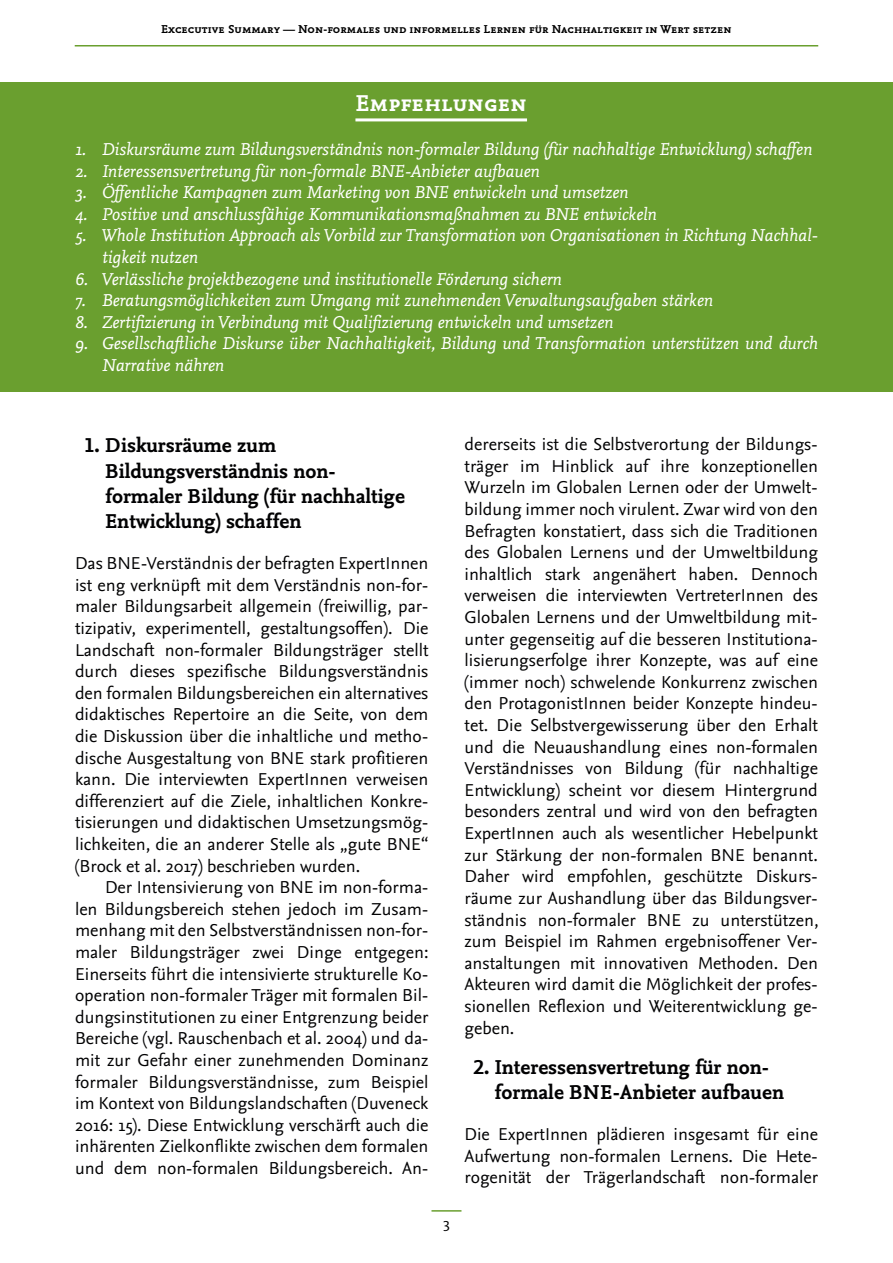
<style>
.page{position:relative;width:893px;height:1263px;background:#fff}
.page>*{position:absolute;margin:0;border:0;box-sizing:border-box;transform-origin:0 0}
.t1{font:24px "Nexus Mix Bold SC";color:#fff}
.t2{font:700 21px/25.2px "Nexus Mix TF";color:#020203}
.t3{font:18px/21.6px "Nexus Sans";color:#020203;text-align:justify}
.t4{font:italic 18px/21.6px "Nexus Mix";color:#fff}
.t5{font:15px "Nexus Mix TF";color:#000}
.t6{font:12px "Nexus Mix Bold SC";color:#000}
</style>
<div class="page">
<hr style="left:75px;top:45px;width:743px;height:2px;background:#6a9f2f">
<hr style="left:431px;top:1210px;width:30px;height:1px;background:#6a9f2f">
<div style="left:0;top:82px;width:893px;height:310px;background:#6a9f2f"></div>
<hr style="left:355px;top:118px;width:172px;height:3px;background:#fff">
<p class="t6" style="left:161px;top:21px;width:572px">Excecutive Summary — Non-formales und informelles Lernen für Nachhaltigkeit in Wert setzen</p>
<h1 class="t1" style="left:355px;top:88px;width:173px">Empfehlungen</h1>
<p class="t4" style="left:75px;top:138px;width:739px">1. Diskursräume zum Bildungsverständnis non-formaler Bildung (für nachhaltige Entwicklung) schaffen</p>
<p class="t4" style="left:75px;top:160px;width:466px">2. Interessensvertretung für non-formale BNE-Anbieter aufbauen</p>
<p class="t4" style="left:75px;top:181px;width:555px">3. Öffentliche Kampagnen zum Marketing von BNE entwickeln und umsetzen</p>
<p class="t4" style="left:75px;top:203px;width:583px">4. Positive und anschlussfähige Kommunikationsmaßnahmen zu BNE entwickeln</p>
<p class="t4" style="left:102px;top:224px;width:717px;text-indent:-27px">5. Whole Institution Approach als Vorbild zur Transformation von Organisationen in Richtung Nachhal&shy;tigkeit nutzen</p>
<p class="t4" style="left:75px;top:268px;width:488px">6. Verlässliche projektbezogene und institutionelle Förderung sichern</p>
<p class="t4" style="left:75px;top:289px;width:639px">7. Beratungsmöglichkeiten zum Umgang mit zunehmenden Verwaltungsaufgaben stärken</p>
<p class="t4" style="left:75px;top:311px;width:540px">8. Zertifizierung in Verbindung mit Qualifizierung entwickeln und umsetzen</p>
<p class="t4" style="left:102px;top:332px;width:717px;text-indent:-27px">9. Gesellschaftliche Diskurse über Nachhaltigkeit, Bildung und Transformation unterstützen und durch<br>Narrative nähren</p>
<p class="t2" style="left:105px;top:433px;width:301px;text-indent:-21px">1. Diskursräume zum<br>Bildungsverständnis non&shy;formaler Bildung (für nachhaltige<br>Entwicklung) schaffen</p>
<p class="t3" style="left:75px;top:552px;width:355px">Das BNE-Verständnis der befragten ExpertInnen ist eng verknüpft mit dem Verständnis non-for&shy;maler Bildungsarbeit allgemein (freiwillig, par&shy;tizipativ, experimentell, gestaltungsoffen). Die Landschaft non-formaler Bildungsträger stellt durch dieses spezifische Bildungsverständnis den formalen Bildungsbereichen ein alternatives didaktisches Repertoire an die Seite, von dem die Diskussion über die inhaltliche und metho&shy;dische Ausgestaltung von BNE stark profitieren kann. Die interviewten ExpertInnen verweisen differenziert auf die Ziele, inhaltlichen Konkre&shy;tisierungen und didaktischen Umsetzungsmög&shy;lichkeiten, die an anderer Stelle als „gute BNE“ (Brock et al. 2017) beschrieben wurden.</p>
<p class="t3" style="left:75px;top:876px;width:355px;text-indent:30px">Der Intensivierung von BNE im non-forma&shy;len Bildungsbereich stehen jedoch im Zusam&shy;menhang mit den Selbstverständnissen non-for&shy;maler Bildungsträger zwei Dinge entgegen:<br>Einerseits führt die intensivierte strukturelle Ko&shy;operation non-formaler Träger mit formalen Bil&shy;dungsinstitutionen zu einer Entgrenzung beider Bereiche (vgl. Rauschenbach et al. 2004) und da&shy;mit zur Gefahr einer zunehmenden Dominanz formaler Bildungsverständnisse, zum Beispiel im Kontext von Bildungslandschaften (Duveneck 2016: 15). Diese Entwicklung verschärft auch die inhärenten Zielkonflikte zwischen dem formalen und dem non-formalen Bildungsbereich. An-</p>
<p class="t5" style="left:443px;top:1216px;width:9px">3</p>
<p class="t3" style="left:464px;top:433px;width:356px">dererseits ist die Selbstverortung der Bildungs&shy;träger im Hinblick auf ihre konzeptionellen Wurzeln im Globalen Lernen oder der Umwelt&shy;bildung immer noch virulent. Zwar wird von den Befragten konstatiert, dass sich die Traditionen des Globalen Lernens und der Umweltbildung inhaltlich stark angenähert haben. Dennoch verweisen die interviewten VertreterInnen des Globalen Lernens und der Umweltbildung mit&shy;unter gegenseitig auf die besseren Institutiona&shy;lisierungserfolge ihrer Konzepte, was auf eine (immer noch) schwelende Konkurrenz zwischen den ProtagonistInnen beider Konzepte hindeu&shy;tet. Die Selbstvergewisserung über den Erhalt und die Neuaushandlung eines non-formalen Verständnisses von Bildung (für nachhaltige Entwicklung) scheint vor diesem Hintergrund besonders zentral und wird von den befragten ExpertInnen auch als wesentlicher Hebelpunkt zur Stärkung der non-formalen BNE benannt.<br>Daher wird empfohlen, geschützte Diskurs&shy;räume zur Aushandlung über das Bildungsver&shy;ständnis non-formaler BNE zu unterstützen, zum Beispiel im Rahmen ergebnisoffener Ver&shy;anstaltungen mit innovativen Methoden. Den Akteuren wird damit die Möglichkeit der profes&shy;sionellen Reflexion und Weiterentwicklung ge&shy;geben.</p>
<p class="t2" style="left:494px;top:1054px;width:291px;text-indent:-21px">2. Interessensvertretung für non&shy;formale BNE-Anbieter aufbauen</p>
<p class="t3" style="left:464px;top:1123px;width:355px">Die ExpertInnen plädieren insgesamt für eine Aufwertung non-formalen Lernens. Die Hete&shy;rogenität der Trägerlandschaft non-formaler</p>
</div>
